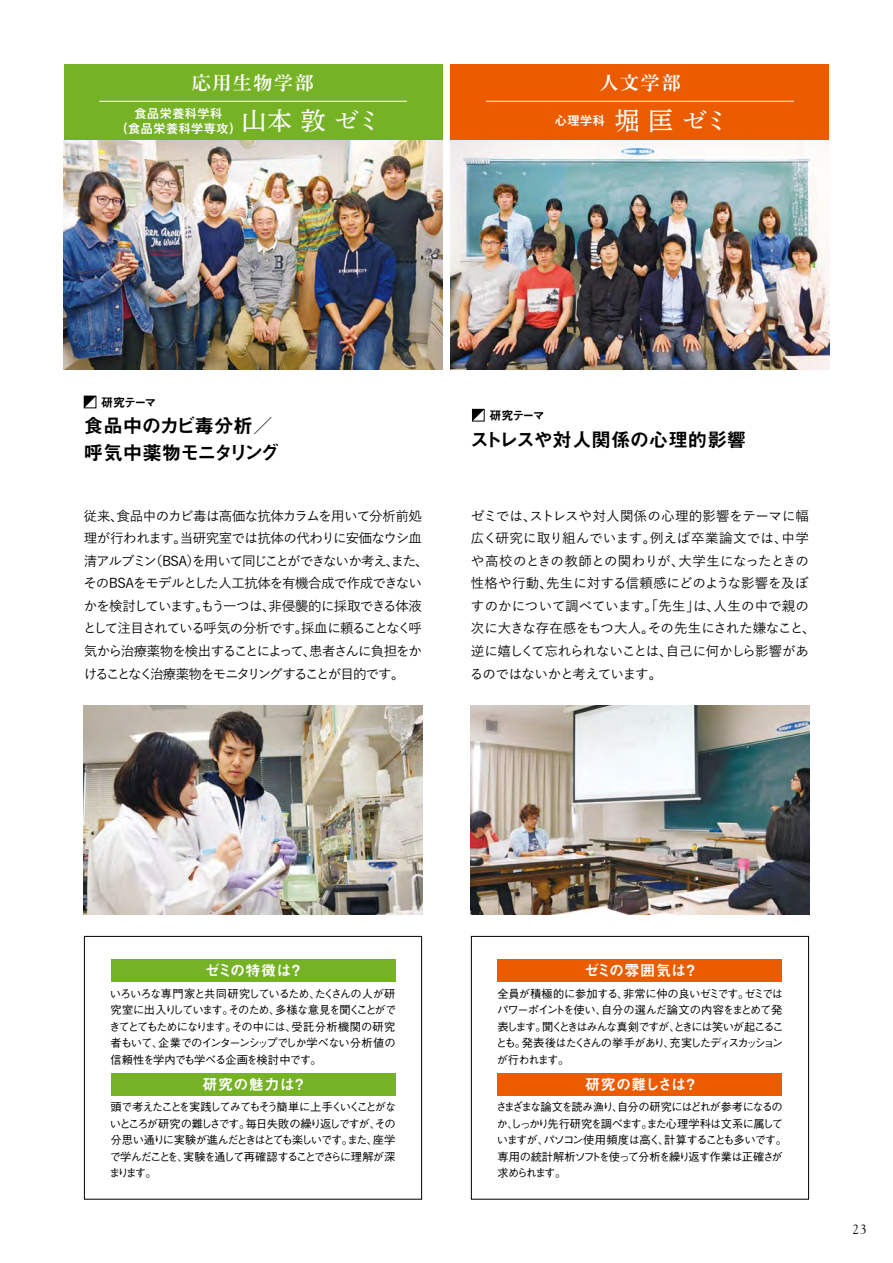
<style>
.page{position:relative;width:893px;height:1263px;background:#fff}
.page>*{position:absolute;margin:0;border:0;box-sizing:border-box;transform-origin:0 0}
.t1{font:24.9px "Shuei Yobu Min Std M";color:#fff}
.t2{font:19.5px "Midashi Go Pr 5 MB31";letter-spacing:-.03em;color:#000}
.t3{font:19.5px "Midashi Go Pr 5 MB31";letter-spacing:-.1em;color:#000}
.t4{font:18.9px "Shuei Min Pro B";letter-spacing:.1em;color:#fff}
.t5{font:15px "Midashi Go Pr 5 MB31";letter-spacing:.02em;color:#fff}
.t6{font:15px "Midashi Go Pr 5 MB31";letter-spacing:-.035em;color:#fff}
.t7{font:500 13.5px/22.5px "Yu Go";letter-spacing:-.045em;color:#000}
.t8{font:500 13.5px/22.5px "Yu Go";letter-spacing:-.08em;color:#000}
.t9{font:500 13.5px/22.5px "Yu Go";letter-spacing:-.065em;color:#000}
.t10{font:500 13.5px/22.5px "Yu Go";letter-spacing:-.01em;color:#000}
.t11{font:500 13.5px/22.5px "Yu Go";letter-spacing:-.02em;color:#000}
.t12{font:500 13.5px/22.5px "Yu Go";letter-spacing:-.15em;color:#000}
.t13{font:500 13.5px "Yu Go";letter-spacing:-.025em;color:#000}
.t14{font:500 13.5px "Yu Go";letter-spacing:.01em;color:#000}
.t15{font:500 13.5px "Yu Go";letter-spacing:.03em;color:#000}
.t16{font:500 13.5px "Yu Go";letter-spacing:.015em;color:#000}
.t17{font:13.5px "Goudy";color:#000}
.t18{font:12.15px "Midashi Go Pr 5 MB31";letter-spacing:-.12em;color:#000}
.t19{font:500 12px/15px "Axis Std";letter-spacing:.05em;color:#fff;text-align:center}
.t20{font:500 11.25px/16.5px "Gothic BBB Pr 5";letter-spacing:-.115em;color:#000}
.t21{font:500 11.25px/16.5px "Gothic BBB Pr 5";letter-spacing:-.095em;color:#000}
.t22{font:500 11.25px/16.5px "Gothic BBB Pr 5";letter-spacing:-.155em;color:#000}
.t23{font:500 11.25px/16.5px "Gothic BBB Pr 5";letter-spacing:-.12em;color:#000;text-align:right}
.t24{font:500 11.25px/16.5px "Gothic BBB Pr 5";letter-spacing:-.03em;color:#000}
.t25{font:500 11.25px/16.5px "Gothic BBB Pr 5";letter-spacing:-.125em;color:#000}
.t26{font:500 11.25px/16.5px "Gothic BBB Pr 5";letter-spacing:-.065em;color:#000}
.t27{font:500 11.25px/16.5px "Gothic BBB Pr 5";letter-spacing:-.075em;color:#000}
.t28{font:500 11.25px "Gothic BBB Pr 5";letter-spacing:-.055em;color:#000}
.t29{font:500 11.25px/16.5px "Gothic BBB Pr 5";letter-spacing:-.13em;color:#000}
.t30{font:500 11.25px "Gothic BBB Pr 5";letter-spacing:.035em;color:#000}
.s1{font-size:24.75px}
</style>
<div class="page">
<div style="left:84px;top:936px;width:338px;height:263px;border:1px solid #000"></div>
<div style="left:471px;top:936px;width:338px;height:263px;border:1px solid #000"></div>
<div style="left:64px;top:64px;width:378px;height:76px;background:#76b225"></div>
<div style="left:451px;top:64px;width:378px;height:76px;background:#eb5c01"></div>
<img style="left:64px;top:140px;width:378px;height:230px">
<img style="left:451px;top:140px;width:378px;height:230px">
<img style="left:84px;top:706px;width:338px;height:208px">
<div style="left:111px;top:959px;width:284px;height:22px;background:#76b225"></div>
<div style="left:497px;top:959px;width:285px;height:22px;background:#eb5c01"></div>
<img style="left:471px;top:706px;width:338px;height:208px">
<hr style="left:99px;top:101px;width:308px;height:1px;background:#fff">
<hr style="left:486px;top:101px;width:308px;height:1px;background:#fff">
<div style="left:111px;top:1073px;width:284px;height:22px;background:#76b225"></div>
<div style="left:497px;top:1073px;width:285px;height:22px;background:#eb5c01"></div>
<svg style="left:474px;top:411px;width:8px;height:8px"></svg>
<div style="left:472px;top:409px;width:12px;height:12px;border:1px solid #000"></div>
<svg style="left:86px;top:398px;width:8px;height:8px"></svg>
<div style="left:84px;top:396px;width:12px;height:12px;border:1px solid #000"></div>
<h3 class="t4" style="left:192px;top:69px;width:123px">応用生物学部</h3>
<h3 class="t4" style="left:599px;top:69px;width:83px">人文学部</h3>
<p class="t19" style="left:116px;top:105px;width:127px">食品栄養科学科<br>（食品栄養科学専攻(</p>
<h1 class="t1" style="left:242px;top:103px;width:141px">山本敦<span class="s1">ゼミ</span></h1>
<p class="t19" style="left:129px;top:112px;width:114px">　　　　　　　　　</p>
<p class="t19" style="left:555px;top:112px;width:51px">心理学科</p>
<h1 class="t1" style="left:615px;top:103px;width:116px">堀匡<span class="s1">ゼミ</span></h1>
<p class="t18" style="left:101px;top:392px;width:57px">研究テーマ</p>
<h2 class="t2" style="left:84px;top:410px;width:190px">食品中のカビ毒分析／</h2>
<h2 class="t3" style="left:84px;top:437px;width:197px">呼気中薬物モニタリング</h2>
<p class="t7" style="left:84px;top:503px;width:340px">従来食品中のカビ毒は高価な抗体カラムを用いて分析前処</p>
<p class="t7" style="left:84px;top:503px;width:340px;text-indent:26px">、<br>理が行われます当研究室では抗体の代わりに安価なウシ血</p>
<p class="t8" style="left:149px;top:525px;width:281px;text-indent:24px">。<br>（BSA を用いて同じことができないか考えまた、</p>
<p class="t7" style="left:386px;top:548px;width:15px">、</p>
<p class="t7" style="left:187px;top:548px;width:15px">）</p>
<p class="t9" style="left:84px;top:548px;width:340px">清アルブミン<br>そのBSAをモデルとした人工抗体を有機合成で作成できないかを検討していますもう一つは非侵襲的に採取できる体液</p>
<p class="t7" style="left:262px;top:593px;width:15px">、</p>
<p class="t8" style="left:83px;top:593px;width:340px;text-indent:112px">。<br>として注目されている呼気の分析です採血に頼ることなく呼</p>
<p class="t8" style="left:84px;top:616px;width:339px;text-indent:211px">。<br>気から治療薬物を検出することによって患者さんに負担をか</p>
<p class="t12" style="left:84px;top:638px;width:322px;text-indent:219px">、<br>けることなく治療薬物をモニタリングすることが目的です。</p>
<p class="t18" style="left:489px;top:406px;width:57px">研究テーマ</p>
<h2 class="t2" style="left:470px;top:424px;width:278px">ストレスや対人関係の心理的影響</h2>
<p class="t7" style="left:471px;top:503px;width:67px">ゼミでは、</p>
<p class="t14" style="left:529px;top:503px;width:281px">ストレスや対人関係の心理的影響をテーマに幅</p>
<p class="t15" style="left:650px;top:526px;width:139px">例えば卒業論文では、</p>
<p class="t13" style="left:471px;top:526px;width:187px">広く研究に取り組んでいます。</p>
<p class="t7" style="left:781px;top:525px;width:29px">中学</p>
<p class="t11" style="left:546px;top:548px;width:264px;text-indent:-75px">や高校のときの教師との関わりが、<br>先生に対する信頼感にどのような影響を及ぼ</p>
<p class="t7" style="left:678px;top:548px;width:132px">大学生になったときの</p>
<p class="t7" style="left:471px;top:570px;width:83px">性格や行動、</p>
<p class="t10" style="left:648px;top:593px;width:169px;text-indent:-177px">すのかについて調べています。「先生は」、<br>その先生にされた嫌なこと、</p>
<p class="t16" style="left:714px;top:593px;width:97px">人生の中で親の</p>
<p class="t13" style="left:471px;top:616px;width:185px">次に大きな存在感をもつ大人。</p>
<p class="t10" style="left:666px;top:638px;width:145px">自己に何かしら影響があ</p>
<p class="t7" style="left:470px;top:638px;width:204px">逆に嬉しくて忘れられないことは、るのではないかと考えています。</p>
<h3 class="t5" style="left:205px;top:958px;width:88px">ゼミの特徴は</h3>
<h3 class="t5" style="left:288px;top:958px;width:16px">？</h3>
<h3 class="t5" style="left:584px;top:958px;width:104px">ゼミの雰囲気は</h3>
<h3 class="t5" style="left:683px;top:958px;width:16px">?</h3>
<p class="t21" style="left:110px;top:984px;width:287px">いろいろな専門家と共同研究しているためたくさんの人が研</p>
<p class="t21" style="left:275px;top:984px;width:123px;text-indent:34px">、<br>多様な意見を聞くことがで</p>
<p class="t20" style="left:111px;top:1001px;width:125px">究室に出入りしています。</p>
<p class="t21" style="left:228px;top:1001px;width:54px">そのため、</p>
<p class="t30" style="left:291px;top:1017px;width:105px">受託分析機関の研究</p>
<p class="t21" style="left:231px;top:1017px;width:67px">その中には、</p>
<p class="t25" style="left:158px;top:1017px;width:239px;text-indent:-49px">きてとてもためになります。<br>企業でのインターンシップでしか学べない分析値の</p>
<p class="t27" style="left:111px;top:1034px;width:213px">者もいて、<br>信頼性を学内でも学べる企画を検討中です。</p>
<p class="t24" style="left:497px;top:984px;width:253px">全員が積極的に参加する非常に仲の良いゼミです。</p>
<p class="t24" style="left:601px;top:984px;width:183px;text-indent:16px">、<br>自分の選んだ論文の内容をまとめて発</p>
<p class="t21" style="left:744px;top:984px;width:41px">ゼミでは</p>
<p class="t21" style="left:542px;top:1001px;width:243px;text-indent:-45px">パワーポイントを使い、<br>聞くときはみんな真剣ですがときには笑いが起こるこ</p>
<p class="t21" style="left:669px;top:1017px;width:13px">、</p>
<p class="t22" style="left:522px;top:1017px;width:263px;text-indent:-24px">表します。<br>発表後はたくさんの挙手があり充実したディスカッション</p>
<p class="t21" style="left:664px;top:1034px;width:13px">、</p>
<p class="t29" style="left:496px;top:1034px;width:75px">とも。<br>が行われます。</p>
<h3 class="t5" style="left:203px;top:1072px;width:94px">研究の魅力は</h3>
<h3 class="t5" style="left:292px;top:1072px;width:16px">？</h3>
<h3 class="t6" style="left:585px;top:1072px;width:103px">研究の難しさは</h3>
<h3 class="t5" style="left:683px;top:1072px;width:16px">?</h3>
<p class="t23" style="left:111px;top:1098px;width:287px">頭で考えたことを実践してみてもそう簡単に上手くいくことがな毎日失敗の繰り返しですがその</p>
<p class="t21" style="left:370px;top:1114px;width:13px">、</p>
<p class="t22" style="left:110px;top:1114px;width:142px">いところが研究の難しさです。</p>
<p class="t21" style="left:373px;top:1131px;width:24px">座学</p>
<p class="t20" style="left:111px;top:1131px;width:269px">分思い通りに実験が進んだときはとても楽しいですまた、</p>
<p class="t20" style="left:110px;top:1131px;width:287px;text-indent:232px">。<br>で学んだことを実験を通して再確認することでさらに理解が深</p>
<p class="t21" style="left:177px;top:1147px;width:13px">、</p>
<p class="t21" style="left:109px;top:1164px;width:49px">まります。</p>
<p class="t20" style="left:496px;top:1098px;width:288px">さまざまな論文を読み漁り自分の研究にはどれが参考になるの</p>
<p class="t26" style="left:497px;top:1098px;width:288px;text-indent:116px">、<br>かしっかり先行研究を調べますまた心理学科は文系に属して</p>
<p class="t21" style="left:641px;top:1114px;width:13px">。</p>
<p class="t21" style="left:507px;top:1114px;width:13px">、</p>
<p class="t28" style="left:543px;top:1131px;width:245px">パソコン使用頻度は高く計算することも多いです。</p>
<p class="t21" style="left:658px;top:1131px;width:13px">、</p>
<p class="t20" style="left:497px;top:1131px;width:287px">いますが、<br>専用の統計解析ソフトを使って分析を繰り返す作業は正確さが求められます。</p>
<p class="t17" style="left:853px;top:1221px;width:16px">23</p>
</div>
